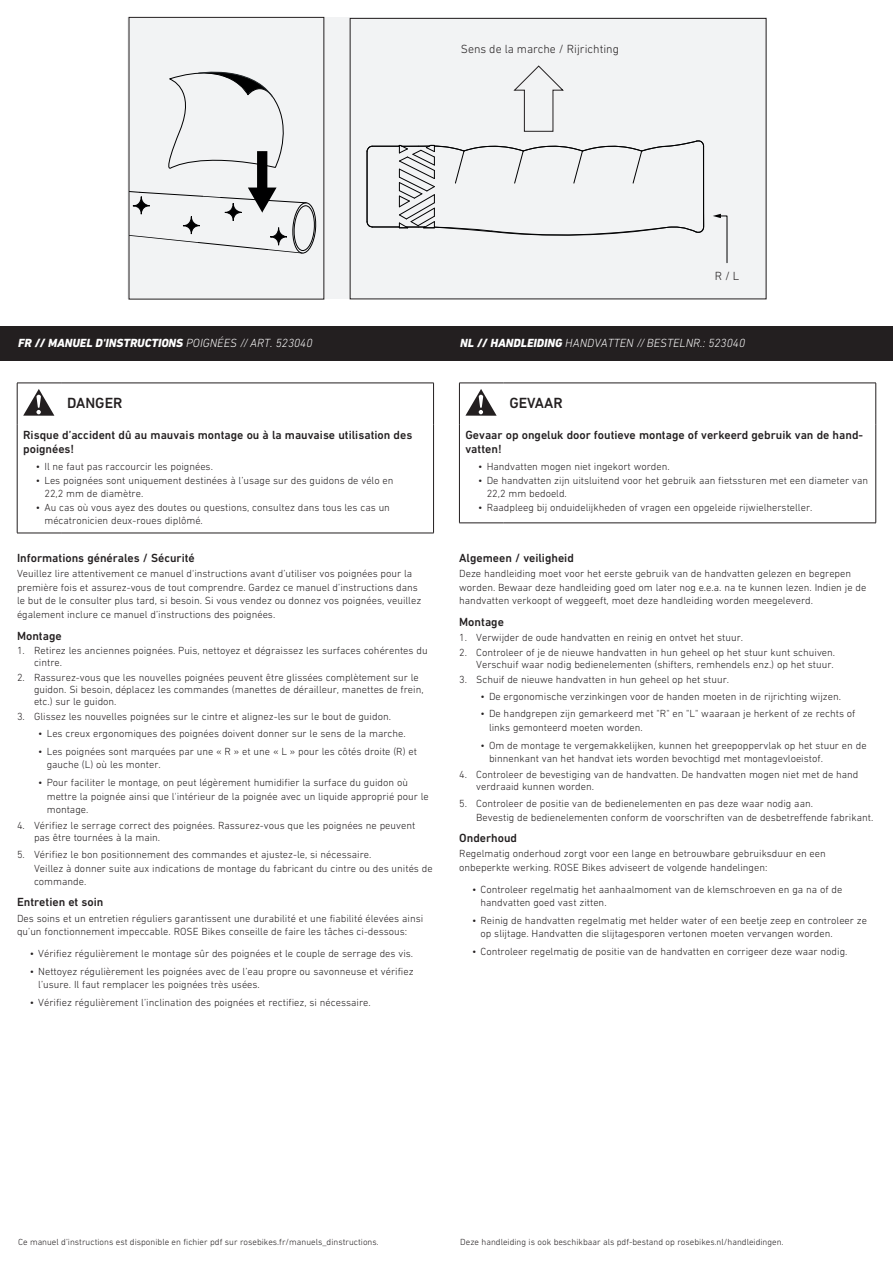
<style>
.page{position:relative;width:893px;height:1263px;background:#fff}
.page>*{position:absolute;margin:0;border:0;box-sizing:border-box;transform-origin:0 0}
.t1{font:500 15px "DIN Next LT Pro";color:#231f20}
.t2{font:500 12px/13.5px "DIN Next LT Pro";color:#231f20}
.t3{font:italic 800 12px "DIN Next LT Pro";color:#fff}
.t4{font:italic 300 12px "DIN Next LT Pro";color:#fff}
.t5{font:300 12px "DIN Next LT Pro";color:#231f20}
.t6{font:300 10.5px/13.5px "DIN Next LT Pro";color:#231f20}
.t7{font:300 9px "DIN Next LT Pro";color:#231f20}
.s1{font-weight:300}
.s2{font-weight:800}
</style>
<div class="page">
<div style="left:126px;top:17px;width:640px;height:282px;background:#f2f3f4"></div>
<svg style="left:713px;top:214px;width:15px;height:49px"></svg>
<svg style="left:513px;top:65px;width:51px;height:67px"></svg>
<svg style="left:366px;top:140px;width:338px;height:96px"></svg>
<div style="left:350px;top:18px;width:416px;height:281px;border:1px solid #231f20"></div>
<svg style="left:131px;top:71px;width:186px;height:183px"></svg>
<svg style="left:183px;top:216px;width:17px;height:18px"></svg>
<svg style="left:225px;top:203px;width:17px;height:18px"></svg>
<svg style="left:270px;top:227px;width:17px;height:18px"></svg>
<svg style="left:133px;top:196px;width:17px;height:18px"></svg>
<div style="left:0;top:326px;width:893px;height:34px;background:#231f20"></div>
<hr style="left:433px;top:424px;width:1px;height:109px;background:#231f20">
<hr style="left:17px;top:383px;width:44px;height:1px;background:#231f20">
<hr style="left:17px;top:383px;width:1px;height:41px;background:#231f20">
<hr style="left:61px;top:383px;width:373px;height:1px;background:#231f20">
<hr style="left:433px;top:383px;width:1px;height:41px;background:#231f20">
<hr style="left:17px;top:424px;width:1px;height:109px;background:#231f20">
<hr style="left:17px;top:533px;width:44px;height:1px;background:#231f20">
<hr style="left:61px;top:533px;width:373px;height:1px;background:#231f20">
<svg style="left:23px;top:389px;width:31px;height:27px"></svg>
<hr style="left:875px;top:424px;width:1px;height:99px;background:#231f20">
<hr style="left:459px;top:383px;width:44px;height:1px;background:#231f20">
<hr style="left:459px;top:383px;width:1px;height:41px;background:#231f20">
<hr style="left:503px;top:383px;width:373px;height:1px;background:#231f20">
<hr style="left:875px;top:383px;width:1px;height:41px;background:#231f20">
<hr style="left:459px;top:424px;width:1px;height:99px;background:#231f20">
<hr style="left:459px;top:523px;width:44px;height:1px;background:#231f20">
<hr style="left:503px;top:523px;width:373px;height:1px;background:#231f20">
<svg style="left:465px;top:389px;width:32px;height:27px"></svg>
<p class="t5" style="left:461px;top:42px;width:160px">Sens de la marche / Rijrichting</p>
<p class="t3" style="left:18px;top:336px;width:296px">FR // MANUEL D'INSTRUCTIONS <span class="s1">POIGNÉES // ART. 523040</span></p>
<h1 class="t1" style="left:67px;top:394px;width:57px">DANGER</h1>
<p class="t2" style="left:23px;top:428px;width:391px">Risque d’accident dû au mauvais montage ou à la mauvaise utilisation des poignées!</p>
<p class="t6" style="left:36px;top:460px;width:179px">• Il ne faut pas raccourcir les poignées.</p>
<p class="t6" style="left:44px;top:473px;width:351px;text-indent:-9px">• Les poignées sont uniquement destinées à l’usage sur des guidons de vélo en<br>22,2 mm de diamètre.</p>
<p class="t6" style="left:44px;top:500px;width:347px;text-indent:-9px">• Au cas où vous ayez des doutes ou questions, consultez dans tous les cas un mécatronicien deux-roues diplômé.</p>
<p class="t2" style="left:17px;top:551px;width:179px">Informations générales / Sécurité</p>
<p class="t6" style="left:17px;top:567px;width:406px">Veuillez lire attentivement ce manuel d‘instructions avant d’utiliser vos poignées pour la première fois et assurez-vous de tout comprendre. Gardez ce manuel d’instructions dans le but de le consulter plus tard, si besoin. Si vous vendez ou donnez vos poignées, veuillez également inclure ce manuel d’instructions des poignées.</p>
<p class="t2" style="left:17px;top:629px;width:46px">Montage</p>
<p class="t6" style="left:34px;top:644px;width:395px;line-height:12px;text-indent:-17px">1. Retirez les anciennes poignées. Puis, nettoyez et dégraissez les surfaces cohérentes du cintre.</p>
<p class="t6" style="left:34px;top:672px;width:391px;line-height:12px;text-indent:-17px">2. Rassurez-vous que les nouvelles poignées peuvent être glissées complètement sur le guidon. Si besoin, déplacez les commandes (manettes de dérailleur, manettes de frein, etc.) sur le guidon.</p>
<p class="t6" style="left:17px;top:710px;width:375px">3. Glissez les nouvelles poignées sur le cintre et alignez-les sur le bout de guidon.</p>
<p class="t6" style="left:38px;top:727px;width:369px">• Les creux ergonomiques des poignées doivent donner sur le sens de la marche.</p>
<p class="t6" style="left:47px;top:744px;width:372px;text-indent:-9px">• Les poignées sont marquées par une « R » et une « L » pour les côtés droite (R) et gauche (L) où les monter.</p>
<p class="t6" style="left:47px;top:776px;width:383px;text-indent:-9px">• Pour faciliter le montage, on peut légèrement humidifier la surface du guidon où mettre la poignée ainsi que l'intérieur de la poignée avec un liquide approprié pour le montage.</p>
<p class="t6" style="left:34px;top:820px;width:383px;line-height:12px;text-indent:-17px">4. Vérifiez le serrage correct des poignées. Rassurez-vous que les poignées ne peuvent pas être tournées à la main.</p>
<p class="t6" style="left:34px;top:848px;width:400px;text-indent:-17px">5. Vérifiez le bon positionnement des commandes et ajustez-le, si nécessaire.<br>Veillez à donner suite aux indications de montage du fabricant du cintre ou des unités de commande.</p>
<p class="t2" style="left:17px;top:895px;width:88px">Entretien et soin</p>
<p class="t6" style="left:17px;top:911px;width:408px">Des soins et un entretien réguliers garantissent une durabilité et une fiabilité élevées ainsi qu’un fonctionnement impeccable. ROSE Bikes conseille de faire les tâches ci-dessous:</p>
<p class="t6" style="left:30px;top:947px;width:385px">• Vérifiez régulièrement le montage sûr des poignées et le couple de serrage des vis.</p>
<p class="t6" style="left:38px;top:964px;width:377px;text-indent:-9px">• Nettoyez régulièrement les poignées avec de l’eau propre ou savonneuse et vérifiez l’usure. Il faut remplacer les poignées très usées.</p>
<p class="t6" style="left:30px;top:996px;width:343px">• Vérifiez régulièrement l’inclination des poignées et rectifiez, si nécessaire.</p>
<p class="t5" style="left:715px;top:269px;width:26px">R / L</p>
<p class="t4" style="left:460px;top:336px;width:286px"><span class="s2">NL // HANDLEIDING</span> HANDVATTEN // BESTELNR.: 523040</p>
<h1 class="t1" style="left:509px;top:394px;width:55px">GEVAAR</h1>
<p class="t2" style="left:465px;top:428px;width:399px">Gevaar op ongeluk door foutieve montage of verkeerd gebruik van de hand&shy;vatten!</p>
<p class="t6" style="left:478px;top:460px;width:193px">• Handvatten mogen niet ingekort worden.</p>
<p class="t6" style="left:487px;top:473px;width:383px;text-indent:-9px">• De handvatten zijn uitsluitend voor het gebruik aan fietssturen met een diameter van<br>22,2 mm bedoeld.</p>
<p class="t6" style="left:478px;top:500px;width:336px">• Raadpleeg bij onduidelijkheden of vragen een opgeleide rijwielhersteller.</p>
<p class="t2" style="left:459px;top:551px;width:116px">Algemeen / veiligheid</p>
<p class="t6" style="left:459px;top:567px;width:409px">Deze handleiding moet voor het eerste gebruik van de handvatten gelezen en begrepen worden. Bewaar deze handleiding goed om later nog e.e.a. na te kunnen lezen. Indien je de handvatten verkoopt of weggeeft, moet deze handleiding worden meegeleverd.</p>
<p class="t2" style="left:459px;top:615px;width:46px">Montage</p>
<p class="t6" style="left:459px;top:630px;width:285px">1. Verwijder de oude handvatten en reinig en ontvet het stuur.</p>
<p class="t6" style="left:459px;top:646px;width:377px;line-height:12px;text-align:right">2. Controleer of je de nieuwe handvatten in hun geheel op het stuur kunt schuiven.<br>Verschuif waar nodig bedienelementen (shifters, remhendels enz.) op het stuur.</p>
<p class="t6" style="left:459px;top:672px;width:271px">3. Schuif de nieuwe handvatten in hun geheel op het stuur.</p>
<p class="t6" style="left:480px;top:689px;width:362px">• De ergonomische verzinkingen voor de handen moeten in de rijrichting wijzen.</p>
<p class="t6" style="left:489px;top:707px;width:368px;text-indent:-9px">• De handgrepen zijn gemarkeerd met "R" en "L" waaraan je herkent of ze rechts of links gemonteerd moeten worden.</p>
<p class="t6" style="left:489px;top:738px;width:379px;text-indent:-9px">• Om de montage te vergemakkelijken, kunnen het greepoppervlak op het stuur en de binnenkant van het handvat iets worden bevochtigd met montagevloeistof.</p>
<p class="t6" style="left:476px;top:769px;width:384px;line-height:12px;text-indent:-17px">4. Controleer de bevestiging van de handvatten. De handvatten mogen niet met de hand verdraaid kunnen worden.</p>
<p class="t6" style="left:476px;top:797px;width:399px;text-indent:-17px">5. Controleer de positie van de bedienelementen en pas deze waar nodig aan.<br>Bevestig de bedienelementen conform de voorschriften van de desbetreffende fabrikant.</p>
<p class="t2" style="left:459px;top:831px;width:59px">Onderhoud</p>
<p class="t6" style="left:459px;top:847px;width:368px">Regelmatig onderhoud zorgt voor een lange en betrouwbare gebruiksduur en een onbeperkte werking. ROSE Bikes adviseert de volgende handelingen:</p>
<p class="t6" style="left:480px;top:882px;width:363px;text-indent:-9px">• Controleer regelmatig het aanhaalmoment van de klemschroeven en ga na of de handvatten goed vast zitten.</p>
<p class="t6" style="left:480px;top:913px;width:388px;text-indent:-9px">• Reinig de handvatten regelmatig met helder water of een beetje zeep en controleer ze op slijtage. Handvatten die slijtagesporen vertonen moeten vervangen worden.</p>
<p class="t6" style="left:472px;top:945px;width:377px">• Controleer regelmatig de positie van de handvatten en corrigeer deze waar nodig.</p>
<p class="t7" style="left:18px;top:1237px;width:362px">Ce manuel d’instructions est disponible en fichier pdf sur rosebikes.fr/manuels_dinstructions.</p>
<p class="t7" style="left:460px;top:1237px;width:325px">Deze handleiding is ook beschikbaar als pdf-bestand op rosebikes.nl/handleidingen.</p>
</div>
